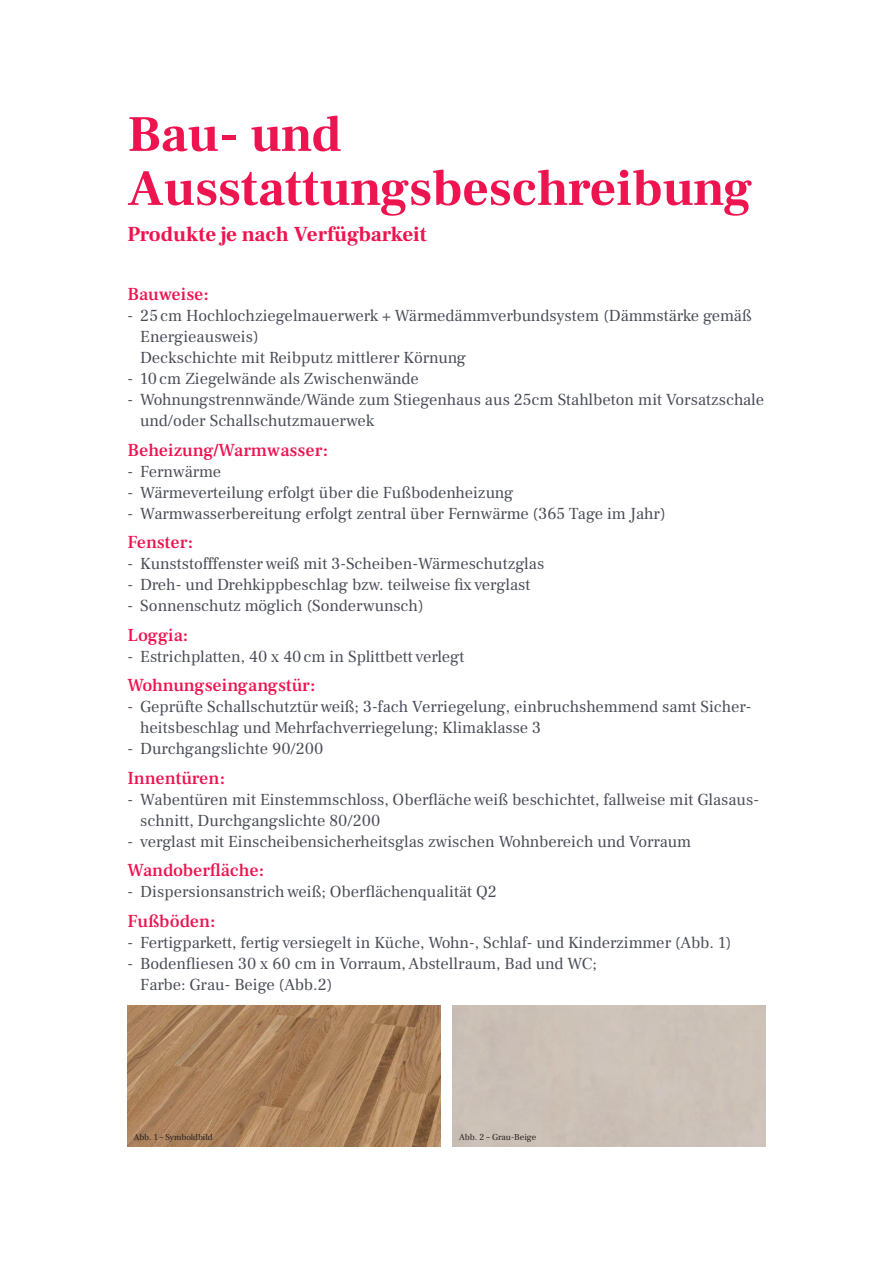
<style>
.page{position:relative;width:893px;height:1263px;background:#fff}
.page>*{position:absolute;margin:0;border:0;box-sizing:border-box;transform-origin:0 0}
.t1{font:700 51px/54px "Frank Ruhl Libre";color:#ed1450}
.t2{font:700 21px "Frank Ruhl Libre";color:#ed1450}
.t3{font:500 18px "Frank Ruhl Libre";color:#ed1450}
.t4{font:16.5px/21px "Frank Ruhl Libre";color:#494c57}
.t5{font:9px "Frank Ruhl Libre";color:#231f20}
.t6{font:8.7px "Frank Ruhl Libre";color:#231f20}
</style>
<div class="page">
<img style="left:128px;top:1006px;width:312px;height:140px">
<h1 class="t1" style="left:128px;top:108px;width:626px">Bau- und<br>Ausstattungsbeschreibung</h1>
<p class="t2" style="left:128px;top:221px;width:301px">Produkte je nach Verfügbarkeit</p>
<p class="t3" style="left:128px;top:283px;width:83px">Bauweise:</p>
<p class="t4" style="left:140px;top:305px;width:613px;text-indent:-13px">- 25cm Hochlochziegelmauerwerk + Wärmedämmverbundsystem (Dämmstärke gemäß<br>Energieausweis)<br>Deckschichte mit Reibputz mittlerer Körnung</p>
<p class="t4" style="left:128px;top:368px;width:293px">- 10cm Ziegelwände als Zwischenwände</p>
<p class="t4" style="left:140px;top:389px;width:625px;text-indent:-13px">- Wohnungstrennwände/Wände zum Stiegenhaus aus 25cm Stahlbeton mit Vorsatzschale und/oder Schallschutzmauerwek</p>
<p class="t3" style="left:128px;top:439px;width:202px">Beheizung/Warmwasser:</p>
<p class="t4" style="left:128px;top:461px;width:95px">- Fernwärme</p>
<p class="t4" style="left:128px;top:482px;width:387px">- Wärmeverteilung erfolgt über die Fußbodenheizung</p>
<p class="t4" style="left:128px;top:503px;width:539px">- Warmwasserbereitung erfolgt zentral über Fernwärme (365 Tage im Jahr)</p>
<p class="t3" style="left:128px;top:531px;width:67px">Fenster:</p>
<p class="t4" style="left:128px;top:553px;width:418px">- Kunststofffenster weiß mit 3-Scheiben-Wärmeschutzglas</p>
<p class="t4" style="left:128px;top:574px;width:404px">- Dreh- und Drehkippbeschlag bzw. teilweise fix verglast</p>
<p class="t4" style="left:128px;top:595px;width:298px">- Sonnenschutz möglich (Sonderwunsch)</p>
<p class="t3" style="left:128px;top:624px;width:62px">Loggia:</p>
<p class="t4" style="left:128px;top:646px;width:339px">- Estrichplatten, 40 x 40cm in Splittbett verlegt</p>
<p class="t3" style="left:128px;top:674px;width:189px">Wohnungseingangstür:</p>
<p class="t4" style="left:140px;top:696px;width:612px;text-indent:-13px">- Geprüfte Schallschutztür weiß; 3-fach Verriegelung, einbruchshemmend samt Sicher&shy;heitsbeschlag und Mehrfachverriegelung; Klimaklasse 3</p>
<p class="t4" style="left:128px;top:738px;width:197px">- Durchgangslichte 90/200</p>
<p class="t3" style="left:128px;top:767px;width:99px">Innentüren:</p>
<p class="t4" style="left:140px;top:789px;width:620px;text-indent:-13px">- Wabentüren mit Einstemmschloss, Oberfläche weiß beschichtet, fallweise mit Glasaus&shy;schnitt, Durchgangslichte 80/200</p>
<p class="t4" style="left:128px;top:831px;width:565px">- verglast mit Einscheibensicherheitsglas zwischen Wohnbereich und Vorraum</p>
<p class="t3" style="left:128px;top:859px;width:138px">Wandoberfläche:</p>
<p class="t4" style="left:128px;top:881px;width:371px">- Dispersionsanstrich weiß; Oberflächenqualität Q2</p>
<p class="t3" style="left:128px;top:910px;width:90px">Fußböden:</p>
<p class="t4" style="left:128px;top:932px;width:605px">- Fertigparkett, fertig versiegelt in Küche, Wohn-, Schlaf- und Kinderzimmer (Abb. 1)</p>
<p class="t4" style="left:140px;top:953px;width:458px;text-indent:-13px">- Bodenfliesen 30 x 60 cm in Vorraum, Abstellraum, Bad und WC;<br>Farbe: Grau- Beige (Abb.2)</p>
<p class="t6" style="left:134px;top:1132px;width:80px">Abb. 1 – Symboldbild</p>
<p class="t5" style="left:459px;top:1131px;width:78px">Abb. 2 – Grau-Beige</p>
</div>
